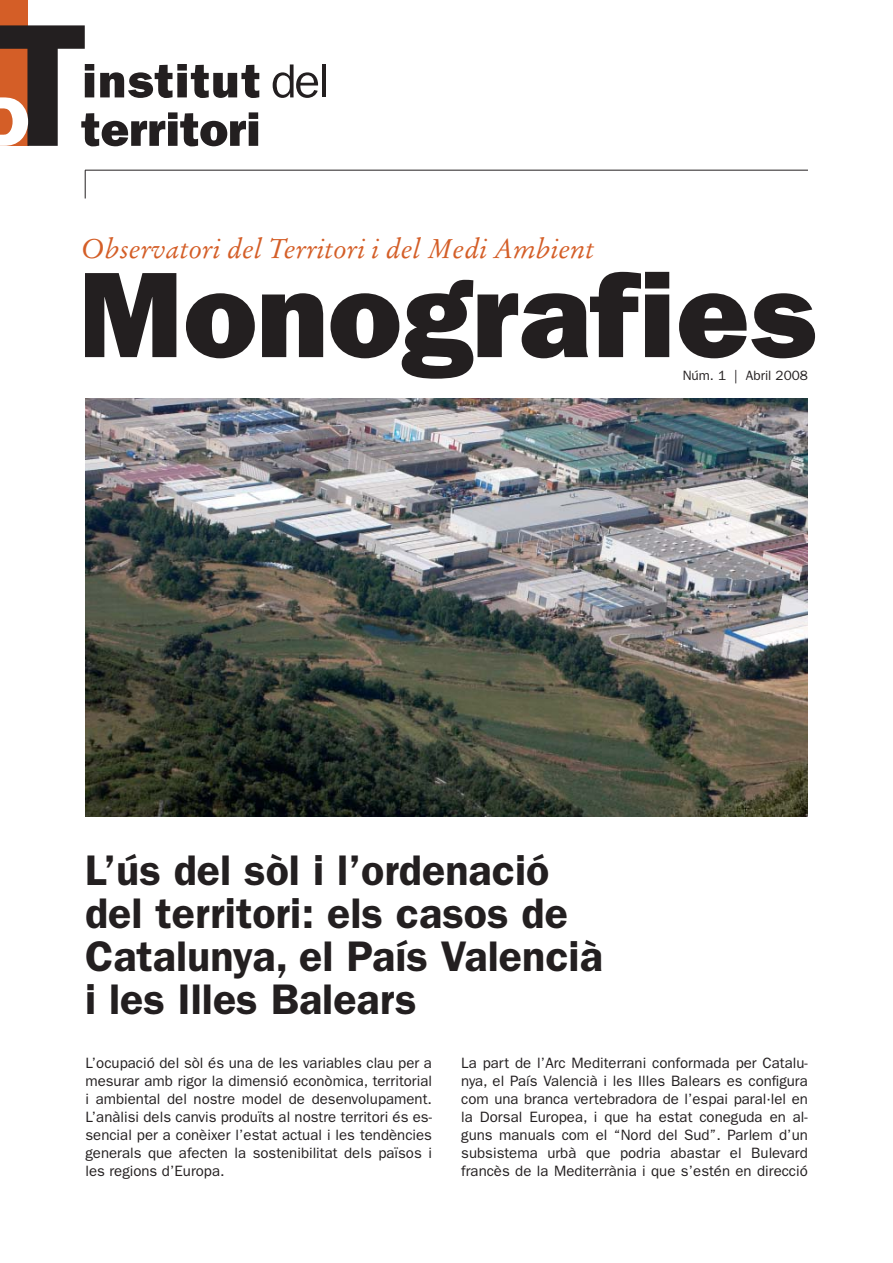
<style>
.page{position:relative;width:893px;height:1263px;background:#fff}
.page>*{position:absolute;margin:0;border:0;box-sizing:border-box;transform-origin:0 0}
.t1{font:600 42.9px/42.9px "Franklin Gothic";color:#231f20}
.t2{font:27px "Stempel Garamond Italic Os F";color:#d45e27}
.t3{font:15px/18px "Franklin Gothic";color:#231f20;text-align:justify}
.t4{font:13.5px "Franklin Gothic";color:#231f20}
</style>
<div class="page">
<svg style="left:85px;top:273px;width:91px;height:84px"></svg>
<svg style="left:186px;top:293px;width:69px;height:65px"></svg>
<svg style="left:262px;top:293px;width:61px;height:64px"></svg>
<svg style="left:330px;top:272px;width:339px;height:107px"></svg>
<svg style="left:679px;top:293px;width:136px;height:65px"></svg>
<hr style="left:85px;top:170px;width:723px;height:1px;background:#231f20">
<img style="left:85px;top:398px;width:723px;height:418px">
<div style="left:0;top:0;width:27px;height:25px;background:#d45e27"></div>
<svg style="left:0;top:25px;width:259px;height:121px"></svg>
<svg style="left:273px;top:64px;width:45px;height:34px"></svg>
<hr style="left:322px;top:64px;width:3px;height:33px;background:#231f20">
<svg style="left:85px;top:170px;width:1px;height:29px"></svg>
<h2 class="t2" style="left:81px;top:235px;width:515px">Observatori del Territori i del Medi Ambient</h2>
<p class="t4" style="left:683px;top:370px;width:127px">Núm. 1 | Abril 2008</p>
<h1 class="t1" style="left:85px;top:854px;width:519px">L’ús del sòl i l’ordenació del territori: els casos de<br>Catalunya, el País Valencià i les Illes Balears</h1>
<p class="t3" style="left:85px;top:1055px;width:348px">L’ocupació del sòl és una de les variables clau per a mesurar amb rigor la dimensió econòmica, territorial i ambiental del nostre model de desenvolupament.<br>L’anàlisi dels canvis produïts al nostre territori és es&shy;sencial per a conèixer l’estat actual i les tendències generals que afecten la sostenibilitat dels països i les regions d’Europa.</p>
<p class="t3" style="left:461px;top:1055px;width:348px">La part de l’Arc Mediterrani conformada per Catalu&shy;nya, el País Valencià i les Illes Balears es configura com una branca vertebradora de l’espai paral·lel en la Dorsal Europea, i que ha estat coneguda en al&shy;guns manuals com el “Nord del Sud”. Parlem d’un subsistema urbà que podria abastar el Bulevard francès de la Mediterrània i que s’estén en direcció</p>
</div>
